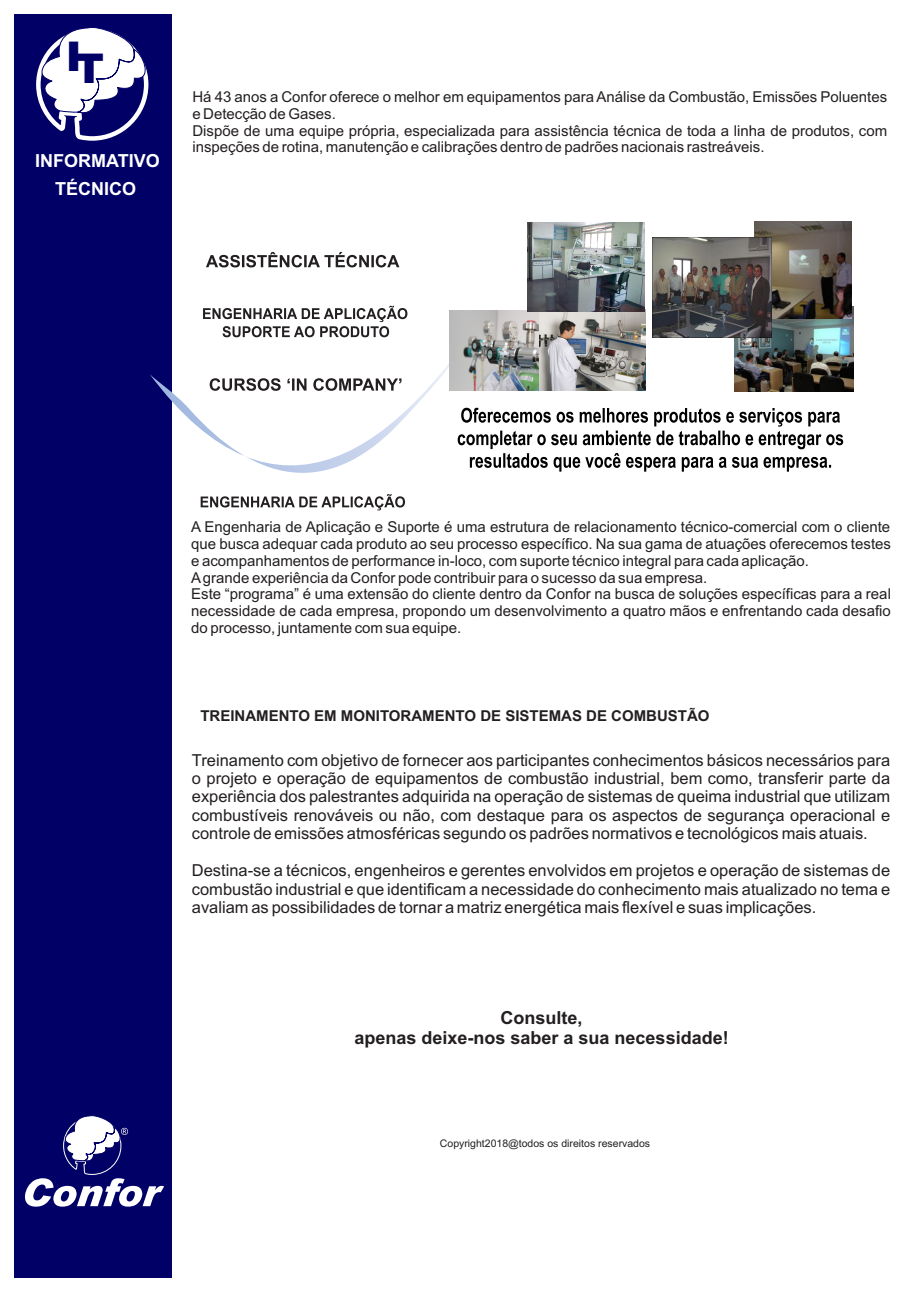
<style>
.page{position:relative;width:920px;height:1290px;background:#fff}
.page>*{position:absolute;margin:0;border:0;box-sizing:border-box;transform-origin:0 0}
.t1{font:900 41.1px "Arial";color:#006}
.t2{font:700 18px/20.1px "Arial";color:#231f20;text-align:center}
.t3{font:700 18px/28px "Arial";color:#fff;text-align:center}
.t4{font:16.5px/18.5px "Arial";color:#231f20;text-align:justify}
.t5{font:15px/16.8px "Arial";color:#231f20}
.t6{font:700 15px "Arial";color:#231f20}
.t7{font:10.5px "Arial";color:#231f20}
</style>
<div class="page">
<div style="left:14px;top:14px;width:158px;height:1264px;background:#006"></div>
<svg style="left:36px;top:27px;width:113px;height:114px"></svg>
<svg style="left:25px;top:1115px;width:139px;height:91px"></svg>
<svg style="left:150px;top:305px;width:328px;height:206px"></svg>
<svg style="left:206px;top:252px;width:193px;height:15px"></svg>
<svg style="left:201px;top:494px;width:204px;height:16px"></svg>
<svg style="left:203px;top:306px;width:204px;height:31px"></svg>
<svg style="left:210px;top:378px;width:191px;height:13px"></svg>
<svg style="left:458px;top:408px;width:385px;height:64px"></svg>
<img style="left:450px;top:310px;width:195px;height:81px">
<img style="left:735px;top:306px;width:118px;height:85px">
<img style="left:755px;top:222px;width:97px;height:97px">
<img style="left:653px;top:237px;width:118px;height:100px">
<img style="left:528px;top:223px;width:117px;height:88px">
<h1 class="t1" style="left:66px;top:48px;width:40px">IT</h1>
<p class="t3" style="left:35px;top:149px;width:126px">INFORMATIVO<br>TÉCNICO</p>
<p class="t5" style="left:192px;top:90px;width:696px">Há 43 anos a Confor oferece o melhor em equipamentos para Análise da Combustão, Emissões Poluentes e Detecção de Gases.<br>Dispõe de uma equipe própria, especializada para assistência técnica de toda a linha de produtos, com inspeções de rotina, manutenção e calibrações dentro de padrões nacionais rastreáveis.</p>
<p class="t5" style="left:191px;top:520px;width:701px">A Engenharia de Aplicação e Suporte é uma estrutura de relacionamento técnico-comercial com o cliente que busca adequar cada produto ao seu processo específico. Na sua gama de atuações oferecemos testes e acompanhamentos de performance in-loco, com suporte técnico integral para cada aplicação.<br>Agrande experiência da Confor pode contribuir para o sucesso da sua empresa.<br>Este “programa” é uma extensão do cliente dentro da Confor na busca de soluções específicas para a real necessidade de cada empresa, propondo um desenvolvimento a quatro mãos e enfrentando cada desafio do processo, juntamente com sua equipe.</p>
<p class="t6" style="left:200px;top:710px;width:511px">TREINAMENTO EM MONITORAMENTO DE SISTEMAS DE COMBUSTÃO</p>
<p class="t4" style="left:192px;top:752px;width:700px">Treinamento com objetivo de fornecer aos participantes conhecimentos básicos necessários para o projeto e operação de equipamentos de combustão industrial, bem como, transferir parte da experiência dos palestrantes adquirida na operação de sistemas de queima industrial que utilizam combustíveis renováveis ou não, com destaque para os aspectos de segurança operacional e controle de emissões atmosféricas segundo os padrões normativos e tecnológicos mais atuais.</p>
<p class="t4" style="left:192px;top:863px;width:700px">Destina-se a técnicos, engenheiros e gerentes envolvidos em projetos e operação de sistemas de combustão industrial e que identificam a necessidade do conhecimento mais atualizado no tema e avaliam as possibilidades de tornar a matriz energética mais flexível e suas implicações.</p>
<p class="t2" style="left:354px;top:1009px;width:376px">Consulte,<br>apenas deixe-nos saber a sua necessidade!</p>
<p class="t7" style="left:440px;top:1140px;width:212px">Copyright2018@todos os direitos reservados</p>
</div>
